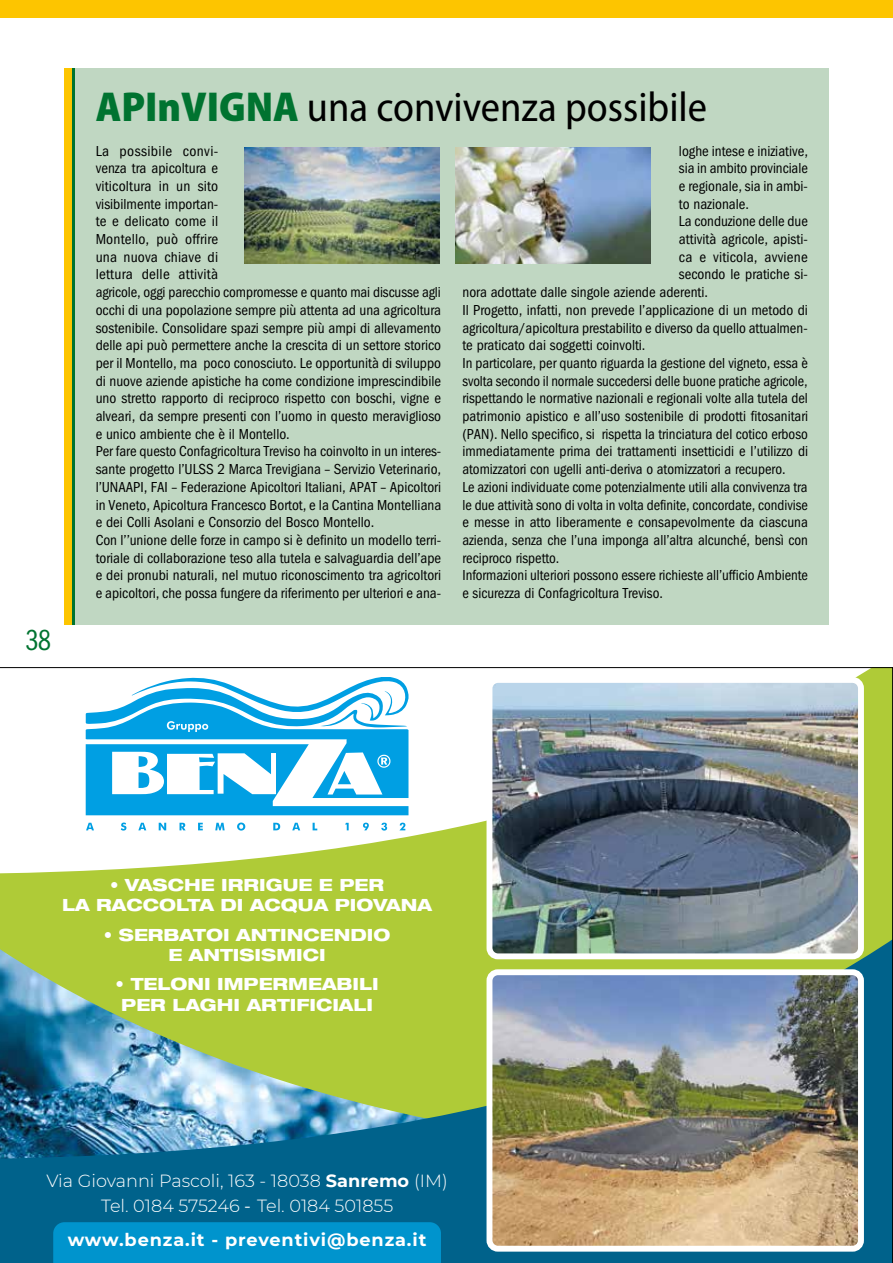
<style>
.page{position:relative;width:893px;height:1263px;background:#fff}
.page>*{position:absolute;margin:0;border:0;box-sizing:border-box;transform-origin:0 0}
.t1{font:semi-condensed 42px "Myriad Pro";color:#000}
.t2{font:30px "ITC Franklin Gothic Std Bk Cp";color:#007330}
.t3{font:300 17.55px/24.9px "Montserrat";color:#fff;text-align:center}
.t4{font:700 17.55px "Montserrat";letter-spacing:.05em;color:#fff}
.t5{font:800 expanded 16.8px/20.2px "Helvetica Neue";color:#fff;text-align:center}
.t6{font:condensed 15px/17.7px "ITC Franklin Gothic Std";color:#000}
.t7{font:condensed 15px "ITC Franklin Gothic Std";color:#000;scale:.96 1}
.s1{font-weight:900;color:#007330}
.s2{font-weight:700}
.s3{font-weight:400}
</style>
<div class="page">
<img style="left:0;top:667px;width:892px;height:596px">
<hr style="left:892px;top:0;width:1px;height:1263px;background:#fdc500">
<div style="left:74px;top:68px;width:755px;height:556px;background:#c0d7c2"></div>
<div style="left:64px;top:68px;width:8px;height:556px;background:#fdc500"></div>
<hr style="left:72px;top:68px;width:2px;height:556px;background:#007330">
<img style="left:244px;top:147px;width:196px;height:117px">
<img style="left:455px;top:147px;width:196px;height:117px">
<div style="left:0;top:0;width:893px;height:17px;background:#fdc500"></div>
<h2 class="t2" style="left:25px;top:624px;width:27px">38</h2>
<h1 class="t1" style="left:96px;top:81px;width:613px"><span class="s1">APInVIGNA</span> una convivenza possibile</h1>
<p class="t6" style="left:96px;top:142px;width:347px">La possibile convi-<br>venza tra apicoltura e<br>viticoltura in un sito<br>visibilmente importan-<br>te e delicato come il<br>Montello, può offrire<br>una nuova chiave di<br>lettura delle attività<br>agricole, oggi parecchio compromesse e quanto mai discusse agli occhi di una popolazione sempre più attenta ad una agricoltura sostenibile. Consolidare spazi sempre più ampi di allevamento delle api può permettere anche la crescita di un settore storico per il Montello, ma poco conosciuto. Le opportunità di sviluppo di nuove aziende apistiche ha come condizione imprescindibile uno stretto rapporto di reciproco rispetto con boschi, vigne e alveari, da sempre presenti con l’uomo in questo meraviglioso e unico ambiente che è il Montello.<br>Per fare questo Confagricoltura Treviso ha coinvolto in un interes&shy;sante progetto l’ULSS 2 Marca Trevigiana – Servizio Veterinario, l’UNAAPI, FAI – Federazione Apicoltori Italiani, APAT – Apicoltori in Veneto, Apicoltura Francesco Bortot, e la Cantina Montelliana e dei Colli Asolani e Consorzio del Bosco Montello.<br>Con l’’unione delle forze in campo si è definito un modello terri&shy;toriale di collaborazione teso alla tutela e salvaguardia dell’ape e dei pronubi naturali, nel mutuo riconoscimento tra agricoltori e apicoltori, che possa fungere da riferimento per ulteriori e ana-</p>
<p class="t6" style="left:679px;top:142px;width:130px">loghe intese e iniziative,</p>
<p class="t6" style="left:679px;top:160px;width:130px">sia in ambito provinciale</p>
<p class="t6" style="left:679px;top:177px;width:130px">e regionale, sia in ambi-</p>
<p class="t6" style="left:679px;top:195px;width:72px">to nazionale.</p>
<p class="t6" style="left:679px;top:213px;width:130px">La conduzione delle due</p>
<p class="t6" style="left:679px;top:230px;width:130px">attività agricole, apisti-</p>
<p class="t6" style="left:679px;top:248px;width:130px">ca e viticola, avviene</p>
<p class="t6" style="left:679px;top:266px;width:130px">secondo le pratiche si-</p>
<p class="t6" style="left:462px;top:283px;width:247px">nora adottate dalle singole aziende aderenti.</p>
<p class="t6" style="left:462px;top:301px;width:347px">Il Progetto, infatti, non prevede l’applicazione di un metodo di</p>
<p class="t6" style="left:462px;top:319px;width:347px">agricoltura/apicoltura prestabilito e diverso da quello attualmen-</p>
<p class="t6" style="left:462px;top:337px;width:185px">te praticato dai soggetti coinvolti.</p>
<p class="t6" style="left:462px;top:354px;width:347px">In particolare, per quanto riguarda la gestione del vigneto, essa è</p>
<p class="t7" style="left:462px;top:372px;width:361px">svolta secondo il normale succedersi delle buone pratiche agricole,</p>
<p class="t6" style="left:462px;top:390px;width:347px">rispettando le normative nazionali e regionali volte alla tutela del</p>
<p class="t6" style="left:462px;top:407px;width:347px">patrimonio apistico e all’uso sostenibile di prodotti fitosanitari</p>
<p class="t6" style="left:462px;top:425px;width:347px">(PAN). Nello specifico, si rispetta la trinciatura del cotico erboso</p>
<p class="t6" style="left:462px;top:443px;width:347px">immediatamente prima dei trattamenti insetticidi e l’utilizzo di</p>
<p class="t6" style="left:462px;top:460px;width:325px">atomizzatori con ugelli anti-deriva o atomizzatori a recupero.</p>
<p class="t6" style="left:462px;top:478px;width:347px">Le azioni individuate come potenzialmente utili alla convivenza tra</p>
<p class="t6" style="left:462px;top:496px;width:347px">le due attività sono di volta in volta definite, concordate, condivise</p>
<p class="t6" style="left:462px;top:514px;width:347px">e messe in atto liberamente e consapevolmente da ciascuna</p>
<p class="t6" style="left:462px;top:531px;width:347px">azienda, senza che l’una imponga all’altra alcunché, bensì con</p>
<p class="t6" style="left:462px;top:549px;width:99px">reciproco rispetto.</p>
<p class="t6" style="left:462px;top:567px;width:347px">Informazioni ulteriori possono essere richieste all’ufficio Ambiente</p>
<p class="t6" style="left:462px;top:584px;width:202px">e sicurezza di Confagricoltura Treviso.</p>
<p class="t5" style="left:62px;top:874px;width:371px">• VASCHE IRRIGUE E PER<br>LA RACCOLTA DI ACQUA PIOVANA</p>
<p class="t5" style="left:104px;top:924px;width:288px">• SERBATOI ANTINCENDIO<br>E ANTISISMICI</p>
<p class="t5" style="left:116px;top:974px;width:264px">• TELONI IMPERMEABILI<br>PER LAGHI ARTIFICIALI</p>
<p class="t3" style="left:46px;top:1168px;width:403px">Via Giovanni Pascoli, 163 - 18038 <span class="s2">Sanremo</span> (IM)<br>Tel. 0184 575246 <span class="s3">-</span> Tel. 0184 501855</p>
<p class="t4" style="left:68px;top:1227px;width:360px">www.benza.it - preventivi@benza.it</p>
</div>
